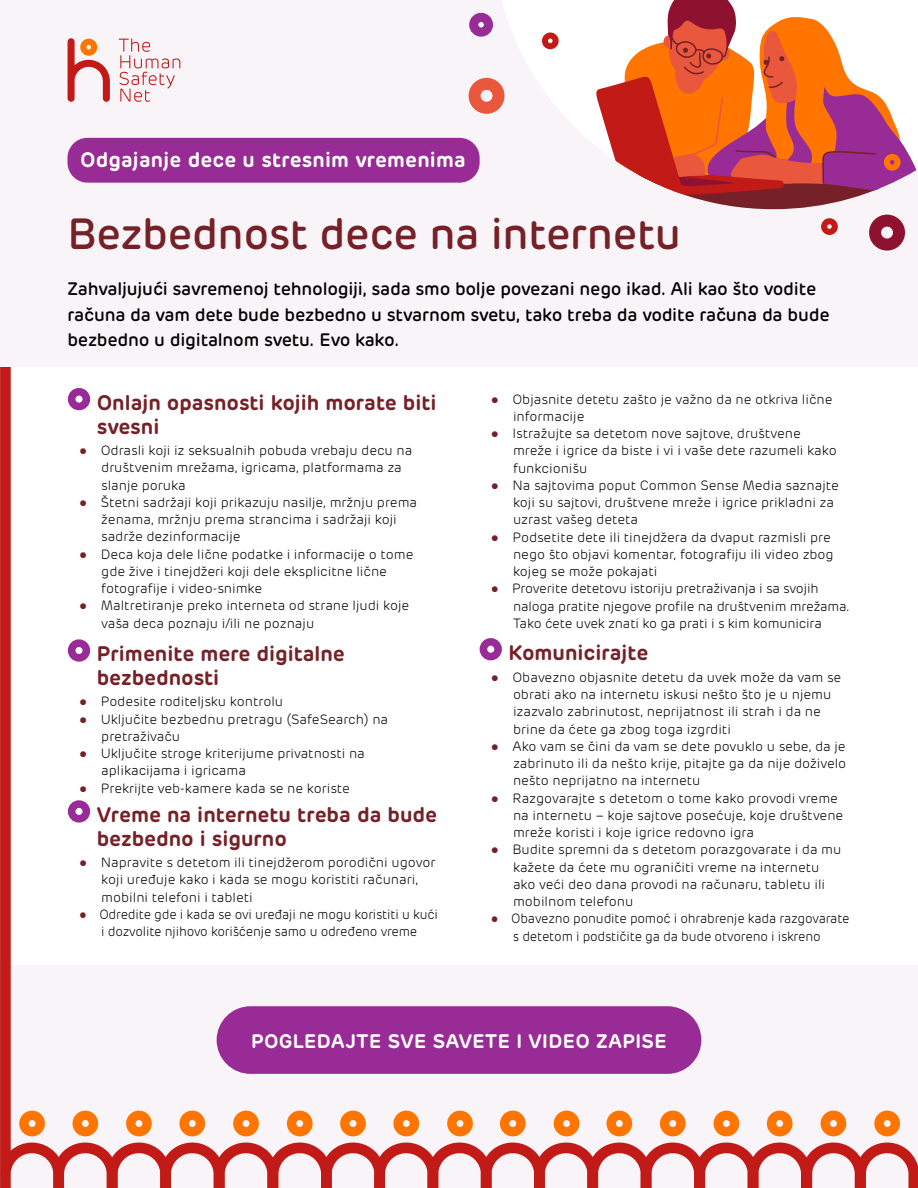
<style>
.page{position:relative;width:918px;height:1188px;background:#fff}
.page>*{position:absolute;margin:0;border:0;box-sizing:border-box;transform-origin:0 0}
.t1{font:500 43.5px "Rubrik";letter-spacing:-.01em;color:#752127}
.t2{font:600 21px/24px "Rubrik";color:#752127}
.t3{font:600 20.85px "Rubrik";letter-spacing:.01em;color:#fff}
.t4{font:600 19.5px "Rubrik";letter-spacing:.02em;color:#fff}
.t5{font:500 18px/25.5px "Rubrik";letter-spacing:-.01em;color:#000}
.t6{font:300 13.5px/17.2px "Rubrik";color:#000}
.t7{font:300 13.5px/17.2px "Rubrik";color:#000;text-align:center;scale:.95 1}
.s1{font-family:"Arial";font-weight:400;color:#752127}
</style>
<div class="page">
<div style="left:0;top:966px;width:918px;height:222px;background:#f8f4f7"></div>
<svg style="left:72px;top:1111px;width:26px;height:25px"></svg>
<svg style="left:0;top:367px;width:64px;height:821px"></svg>
<svg style="left:126px;top:1111px;width:26px;height:25px"></svg>
<svg style="left:179px;top:1111px;width:26px;height:25px"></svg>
<svg style="left:233px;top:1111px;width:26px;height:25px"></svg>
<svg style="left:287px;top:1111px;width:26px;height:25px"></svg>
<svg style="left:340px;top:1111px;width:26px;height:25px"></svg>
<svg style="left:393px;top:1111px;width:26px;height:25px"></svg>
<svg style="left:447px;top:1111px;width:26px;height:25px"></svg>
<svg style="left:554px;top:1111px;width:25px;height:25px"></svg>
<svg style="left:500px;top:1111px;width:26px;height:25px"></svg>
<svg style="left:606px;top:1111px;width:26px;height:25px"></svg>
<svg style="left:660px;top:1111px;width:26px;height:25px"></svg>
<svg style="left:714px;top:1111px;width:25px;height:25px"></svg>
<svg style="left:767px;top:1111px;width:26px;height:25px"></svg>
<svg style="left:821px;top:1111px;width:25px;height:25px"></svg>
<svg style="left:874px;top:1111px;width:26px;height:25px"></svg>
<svg style="left:53px;top:1143px;width:865px;height:45px"></svg>
<div style="left:0;top:0;width:918px;height:367px;background:#f8f4f7"></div>
<div style="left:67px;top:138px;width:413px;height:45px;background:#982b95;border-radius:20px"></div>
<div style="left:217px;top:1006px;width:484px;height:68px;background:#982b95;border-radius:34px"></div>
<div style="left:68px;top:388px;width:22px;height:22px;border:8px solid #982b95;border-radius:50%"></div>
<div style="left:68px;top:639px;width:22px;height:23px;border:8px solid #982b95;border-radius:50%"></div>
<div style="left:68px;top:800px;width:22px;height:23px;border:8px solid #982b95;border-radius:50%"></div>
<div style="left:480px;top:638px;width:22px;height:22px;border:8px solid #982b95;border-radius:50%"></div>
<svg style="left:502px;top:0;width:33px;height:75px;fill:#fff"></svg>
<svg style="left:535px;top:0;width:383px;height:209px"></svg>
<svg style="left:67px;top:38px;width:43px;height:64px"></svg>
<svg style="left:119px;top:38px;width:61px;height:64px"></svg>
<div style="left:869px;top:215px;width:36px;height:36px;border:12px solid #8e1230;border-radius:50%"></div>
<div style="left:469px;top:78px;width:36px;height:36px;border:12px solid #e9573d;border-radius:50%"></div>
<div style="left:469px;top:13px;width:24px;height:24px;border:9px solid #982b95;border-radius:50%"></div>
<div style="left:821px;top:218px;width:17px;height:17px;border:6px solid #c21b17;border-radius:50%"></div>
<div style="left:884px;top:154px;width:17px;height:17px;border:6px solid #ff7500;border-radius:50%"></div>
<div style="left:542px;top:33px;width:17px;height:16px;border:6px solid #c21b17;border-radius:50%"></div>
<h3 class="t3" style="left:80px;top:146px;width:387px">Odgajanje dece u stresnim vremenima</h3>
<h1 class="t1" style="left:68px;top:208px;width:615px">Bezbednost dece na internetu</h1>
<h3 class="t5" style="left:68px;top:276px;width:764px">Zahvaljujući savremenoj tehnologiji, sada smo bolje povezani nego ikad. Ali kao što vodite računa da vam dete bude bezbedno u stvarnom svetu, tako treba da vodite računa da bude bezbedno u digitalnom svetu. Evo kako.</h3>
<h2 class="t2" style="left:97px;top:390px;width:341px">Onlajn opasnosti kojih morate biti svesni</h2>
<p class="t6" style="left:101px;top:442px;width:313px;text-indent:-22px"><span class="s1">●</span> Odrasli koji iz seksualnih pobuda vrebaju decu na društvenim mrežama, igricama, platformama za slanje poruka</p>
<p class="t6" style="left:101px;top:494px;width:317px;text-indent:-22px"><span class="s1">●</span> Štetni sadržaji koji prikazuju nasilje, mržnju prema ženama, mržnju prema strancima i sadržaji koji sadrže dezinformacije</p>
<p class="t6" style="left:101px;top:546px;width:314px;text-indent:-22px"><span class="s1">●</span> Deca koja dele lične podatke i informacije o tome gde žive i tinejdžeri koji dele eksplicitne lične fotografije i video-snimke</p>
<p class="t6" style="left:101px;top:597px;width:310px;line-height:18px;text-indent:-22px"><span class="s1">●</span> Maltretiranje preko interneta od strane ljudi koje vaša deca poznaju i/ili ne poznaju</p>
<h2 class="t2" style="left:97px;top:641px;width:250px">Primenite mere digitalne bezbednosti</h2>
<p class="t6" style="left:79px;top:693px;width:206px"><span class="s1">●</span> Podesite roditeljsku kontrolu</p>
<p class="t6" style="left:101px;top:711px;width:288px;text-indent:-22px"><span class="s1">●</span> Uključite bezbednu pretragu (SafeSearch) na pretraživaču</p>
<p class="t6" style="left:101px;top:745px;width:265px;text-indent:-22px"><span class="s1">●</span> Uključite stroge kriterijume privatnosti na aplikacijama i igricama</p>
<p class="t6" style="left:79px;top:780px;width:272px"><span class="s1">●</span> Prekrijte veb-kamere kada se ne koriste</p>
<h2 class="t2" style="left:97px;top:802px;width:342px">Vreme na internetu treba da bude bezbedno i sigurno</h2>
<p class="t6" style="left:101px;top:854px;width:336px;text-indent:-22px"><span class="s1">●</span> Napravite s detetom ili tinejdžerom porodični ugovor koji uređuje kako i kada se mogu koristiti računari, mobilni telefoni i tableti</p>
<p class="t7" style="left:79px;top:906px;width:379px"><span class="s1">●</span> Odredite gde i kada se ovi uređaji ne mogu koristiti u kući i dozvolite njihovo korišćenje samo u određeno vreme</p>
<p class="t6" style="left:513px;top:391px;width:321px;text-indent:-22px"><span class="s1">●</span> Objasnite detetu zašto je važno da ne otkriva lične informacije</p>
<p class="t6" style="left:513px;top:425px;width:325px;text-indent:-22px"><span class="s1">●</span> Istražujte sa detetom nove sajtove, društvene mreže i igrice da biste i vi i vaše dete razumeli kako funkcionišu</p>
<p class="t6" style="left:513px;top:477px;width:327px;text-indent:-22px"><span class="s1">●</span> Na sajtovima poput Common Sense Media saznajte koji su sajtovi, društvene mreže i igrice prikladni za uzrast vašeg deteta</p>
<p class="t6" style="left:513px;top:529px;width:322px;text-indent:-22px"><span class="s1">●</span> Podsetite dete ili tinejdžera da dvaput razmisli pre nego što objavi komentar, fotografiju ili video zbog kojeg se može pokajati</p>
<p class="t6" style="left:513px;top:580px;width:339px;text-indent:-22px"><span class="s1">●</span> Proverite detetovu istoriju pretraživanja i sa svojih naloga pratite njegove profile na društvenim mrežama.<br>Tako ćete uvek znati ko ga prati i s kim komunicira</p>
<h2 class="t2" style="left:509px;top:641px;width:141px">Komunicirajte</h2>
<p class="t6" style="left:513px;top:669px;width:330px;text-indent:-22px"><span class="s1">●</span> Obavezno objasnite detetu da uvek može da vam se obrati ako na internetu iskusi nešto što je u njemu izazvalo zabrinutost, neprijatnost ili strah i da ne brine da ćete ga zbog toga izgrditi</p>
<p class="t6" style="left:513px;top:738px;width:335px;text-align:justify;text-indent:-22px"><span class="s1">●</span> Ako vam se čini da vam se dete povuklo u sebe, da je zabrinuto ili da nešto krije, pitajte ga da nije doživelo nešto neprijatno na internetu</p>
<p class="t6" style="left:513px;top:790px;width:332px;text-indent:-22px"><span class="s1">●</span> Razgovarajte s detetom o tome kako provodi vreme na internetu – koje sajtove posećuje, koje društvene mreže koristi i koje igrice redovno igra</p>
<p class="t6" style="left:513px;top:841px;width:330px;text-indent:-22px"><span class="s1">●</span> Budite spremni da s detetom porazgovarate i da mu kažete da ćete mu ograničiti vreme na internetu ako veći deo dana provodi na računaru, tabletu ili mobilnom telefonu</p>
<p class="t7" style="left:491px;top:910px;width:379px"><span class="s1">●</span> Obavezno ponudite pomoć i ohrabrenje kada razgovarate s detetom i podstičite ga da bude otvoreno i iskreno</p>
<h3 class="t4" style="left:251px;top:1028px;width:417px">POGLEDAJTE SVE SAVETE I VIDEO ZAPISE</h3>
</div>
